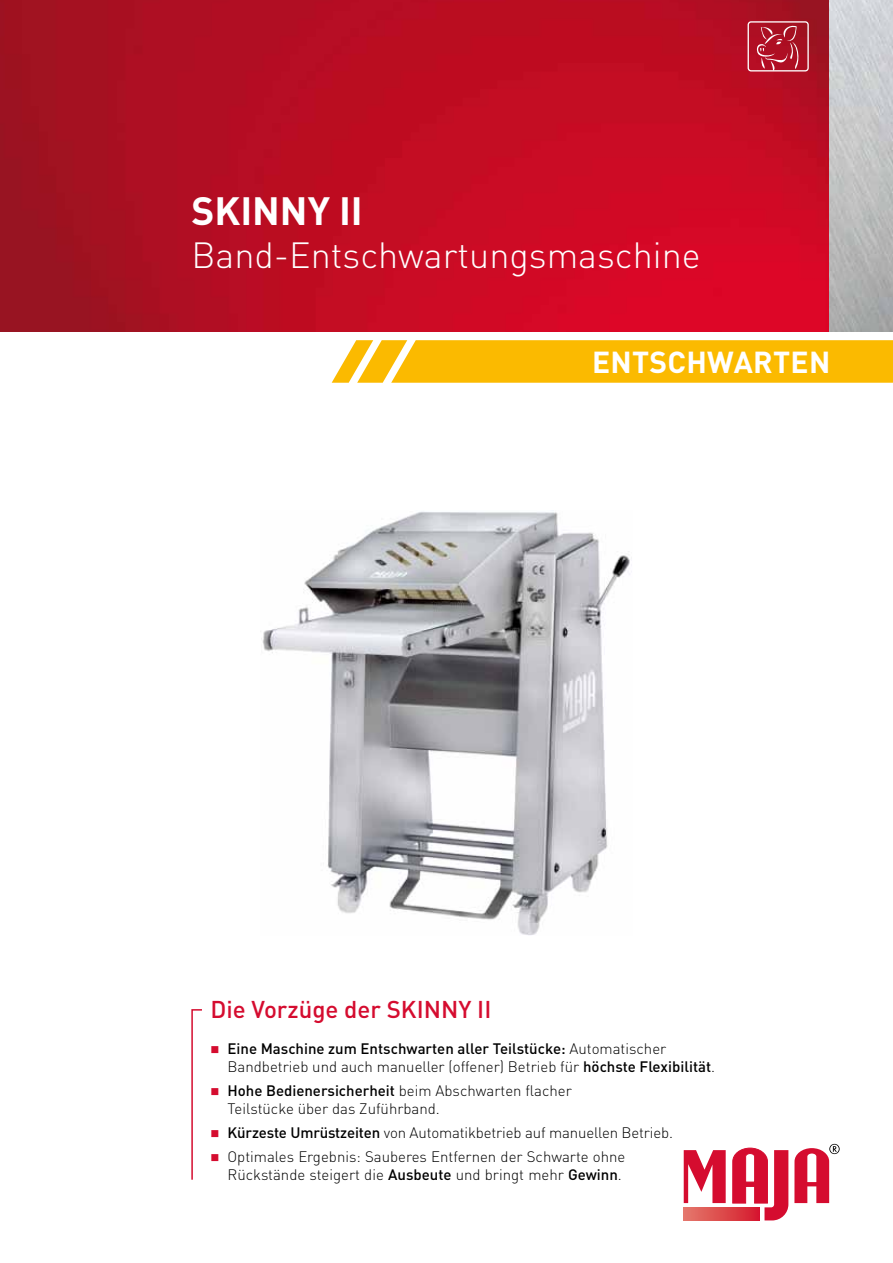
<style>
.page{position:relative;width:893px;height:1263px;background:#fff}
.page>*{position:absolute;margin:0;border:0;box-sizing:border-box;transform-origin:0 0}
.t1{font:700 39px "DIN Pro";color:#fff}
.t2{font:300 36px "DIN Pro";color:#fff}
.t3{font:700 30px "DIN Pro";letter-spacing:.01em;color:#fff}
.t4{font:500 24px "DIN Pro";color:#d50c2f}
.t5{font:300 15px/18px "DIN Pro";color:#000}
.t6{font:500 15px/18px "DIN Pro";color:#000}
.s1{color:#d50c2f}
.s2{font-weight:300}
.s3{font-weight:500}
</style>
<div class="page">
<img style="left:0;top:0;width:893px;height:332px">
<svg style="left:684px;top:1150px;width:42px;height:53px"></svg>
<svg style="left:732px;top:1147px;width:56px;height:73px"></svg>
<svg style="left:794px;top:1144px;width:46px;height:59px"></svg>
<svg style="left:684px;top:1207px;width:76px;height:13px"></svg>
<svg style="left:332px;top:340px;width:561px;height:43px;background:#fbbe10"></svg>
<img style="left:261px;top:511px;width:369px;height:424px">
<svg style="left:756px;top:24px;width:44px;height:45px;background:#b72e3f"></svg>
<div style="left:748px;top:21px;width:61px;height:50px;border:1px solid #fff;border-radius:3px"></div>
<svg style="left:191px;top:1009px;width:11px;height:171px"></svg>
<h1 class="t1" style="left:191px;top:184px;width:173px">SKINNY II</h1>
<h2 class="t2" style="left:191px;top:230px;width:511px">Band-Entschwartungsmaschine</h2>
<h3 class="t3" style="left:592px;top:342px;width:217px">ENTSCHWARTEN</h3>
<h3 class="t4" style="left:210px;top:993px;width:282px">Die Vorzüge der SKINNY II</h3>
<p class="t6" style="left:227px;top:1039px;width:489px;text-indent:-17px"><span class="s1">■</span> Eine Maschine zum Entschwarten aller Teilstücke: <span class="s2">Automatischer<br>Bandbetrieb und auch manueller (offener) Betrieb für</span> höchste Flexibilität<span class="s2">.</span></p>
<p class="t5" style="left:227px;top:1081px;width:346px;text-indent:-17px"><span class="s1">■</span> <span class="s3">Hohe Bedienersicherheit</span> beim Abschwarten flacher<br>Teilstücke über das Zuführband.</p>
<p class="t5" style="left:210px;top:1123px;width:464px"><span class="s1">■</span> <span class="s3">Kürzeste Umrüstzeiten</span> von Automatikbetrieb auf manuellen Betrieb.</p>
<p class="t5" style="left:210px;top:1147px;width:416px;text-align:right"><span class="s1">■</span> Optimales Ergebnis: Sauberes Entfernen der Schwarte ohne<br>Rückstände steigert die <span class="s3">Ausbeute</span> und bringt mehr <span class="s3">Gewinn</span>.</p>
</div>
